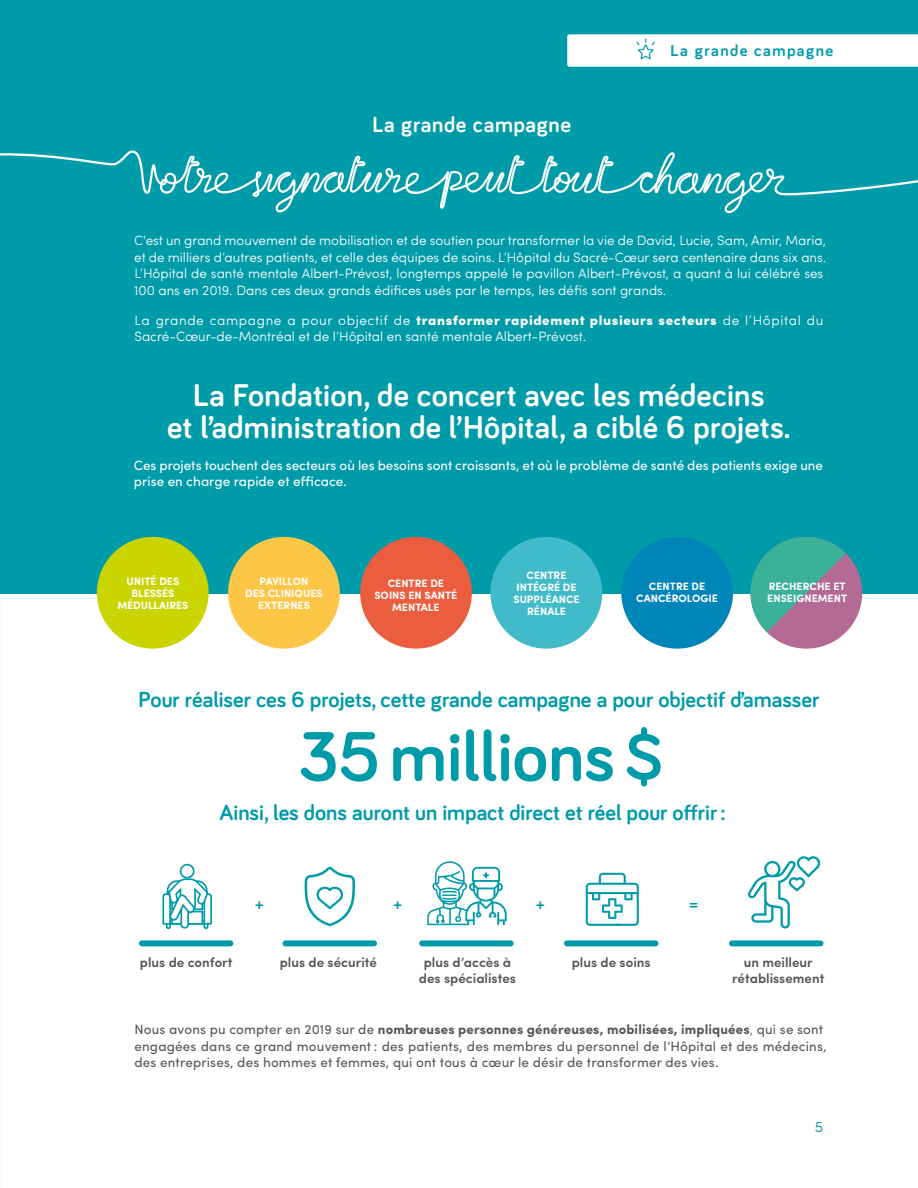
<style>
.page{position:relative;width:918px;height:1188px;background:#fff}
.page>*{position:absolute;margin:0;border:0;box-sizing:border-box;transform-origin:0 0}
.t1{font:700 72px "Bariol";color:#009ba9}
.t2{font:700 32.4px/32.4px "Bariol";letter-spacing:.01em;color:#fff;text-align:center}
.t3{font:700 22.5px "Bariol";color:#009ba9}
.t4{font:700 22.5px "Bariol";letter-spacing:.03em;color:#fff}
.t5{font:700 17.4px "Bariol";color:#009ba9}
.t6{font:700 16.5px "Bariol";letter-spacing:.09em;color:#009ba9}
.t7{font:300 15px "Sofia Pro";color:#009ba9}
.t8{font:300 13.5px/16.5px "Sofia Pro";color:#fff}
.t9{font:13.5px/16.5px "Sofia Pro";letter-spacing:.01em;color:#575756}
.t10{font:13.5px/16.5px "Sofia Pro";color:#fff}
.t11{font:600 13.5px/16.5px "Sofia Pro";color:#575756;text-align:center}
.t12{font:700 10.65px/12px "Sofia Pro";color:#fff;text-align:center}
.s1{font-weight:900}
.s2{font-size:66px}
.s3{font-weight:700}
.s4{font-weight:300}
</style>
<div class="page">
<div style="left:0;top:0;width:918px;height:594px;background:#009ba9"></div>
<div style="left:97px;top:537px;width:112px;height:112px;background:#c9d400;border-radius:50%"></div>
<div style="left:228px;top:537px;width:112px;height:112px;background:#fdc646;border-radius:50%"></div>
<div style="left:360px;top:537px;width:112px;height:112px;background:#eb5d3f;border-radius:50%"></div>
<div style="left:490px;top:537px;width:112px;height:112px;background:#41bbc9;border-radius:50%"></div>
<div style="left:751px;top:537px;width:111px;height:112px;background:#b36a94;border-radius:50%"></div>
<svg style="left:750px;top:536px;width:96px;height:96px"></svg>
<div style="left:621px;top:537px;width:112px;height:112px;background:#0085b8;border-radius:50%"></div>
<svg style="left:0;top:150px;width:918px;height:63px"></svg>
<svg style="left:567px;top:34px;width:351px;height:33px;background:#f8fcfc"></svg>
<div style="left:180px;top:864px;width:15px;height:15px;border:2px solid #009ba9;border-radius:50%"></div>
<svg style="left:162px;top:878px;width:50px;height:52px"></svg>
<div style="left:142px;top:940px;width:88px;height:6px;background:#009ba9"></div>
<div style="left:286px;top:940px;width:88px;height:6px;background:#009ba9"></div>
<div style="left:422px;top:940px;width:89px;height:6px;background:#009ba9"></div>
<div style="left:567px;top:940px;width:89px;height:6px;background:#009ba9"></div>
<div style="left:732px;top:940px;width:88px;height:6px;background:#009ba9"></div>
<svg style="left:427px;top:861px;width:80px;height:65px"></svg>
<svg style="left:586px;top:873px;width:53px;height:53px"></svg>
<svg style="left:748px;top:856px;width:72px;height:73px"></svg>
<svg style="left:304px;top:867px;width:51px;height:59px"></svg>
<h3 class="t4" style="left:373px;top:109px;width:200px">La grande campagne</h3>
<p class="t6" style="left:671px;top:39px;width:164px">La grande campagne</p>
<p class="t8" style="left:134px;top:231px;width:694px">C'est un grand mouvement de mobilisation et de soutien pour transformer la vie de David, Lucie, Sam, Amir, Maria, et de milliers d’autres patients, et celle des équipes de soins. L’Hôpital du Sacré-Cœur sera centenaire dans six ans.<br>L’Hôpital de santé mentale Albert-Prévost, longtemps appelé le pavillon Albert-Prévost, a quant à lui célébré ses 100 ans en 2019. Dans ces deux grands édifices usés par le temps, les défis sont grands.</p>
<p class="t8" style="left:134px;top:311px;width:691px">La grande campagne a pour objectif de <span class="s1">transformer rapidement plusieurs secteurs</span> de l’Hôpital du<br>Sacré-Cœur-de-Montréal et de l’Hôpital en santé mentale Albert-Prévost.</p>
<h2 class="t2" style="left:167px;top:377px;width:625px">La Fondation, de concert avec les médecins<br>et l’administration de l’Hôpital, a ciblé 6 projets.</h2>
<p class="t10" style="left:134px;top:456px;width:691px">Ces projets touchent des secteurs où les besoins sont croissants, et où le problème de santé des patients exige une prise en charge rapide et efficace.</p>
<p class="t12" style="left:117px;top:575px;width:73px">UNITÉ DES<br>BLESSÉS<br>MÉDULLAIRES</p>
<p class="t12" style="left:245px;top:575px;width:79px">PAVILLON<br>DES CLINIQUES<br>EXTERNES</p>
<p class="t12" style="left:374px;top:576px;width:84px">CENTRE DE<br>SOINS EN SANTÉ<br>MENTALE</p>
<p class="t12" style="left:513px;top:569px;width:68px">CENTRE<br>INTÉGRÉ DE<br>SUPPLÉANCE<br>RÉNALE</p>
<p class="t12" style="left:767px;top:580px;width:81px;text-align:left">RECHERCHE ET<br>ENSEIGNEMENT</p>
<p class="t12" style="left:636px;top:580px;width:83px">CENTRE DE<br>CANCÉROLOGIE</p>
<h3 class="t3" style="left:139px;top:684px;width:682px">Pour réaliser ces 6 projets, cette grande campagne a pour objectif d’amasser</h3>
<h1 class="t1" style="left:299px;top:707px;width:366px">35 millions <span class="s2">$</span></h1>
<h3 class="t3" style="left:220px;top:797px;width:507px">Ainsi, les dons auront un impact direct et réel pour offrir :</h3>
<p class="t5" style="left:256px;top:891px;width:9px">+</p>
<p class="t5" style="left:394px;top:891px;width:9px">+</p>
<p class="t5" style="left:537px;top:891px;width:9px">+</p>
<p class="t5" style="left:690px;top:891px;width:9px">=</p>
<p class="t11" style="left:140px;top:953px;width:94px">plus de confort</p>
<p class="t11" style="left:419px;top:953px;width:99px">plus d’accès à des spécialistes</p>
<p class="t11" style="left:572px;top:953px;width:80px">plus de soins</p>
<p class="t11" style="left:732px;top:953px;width:94px">un meilleur rétablissement</p>
<p class="t11" style="left:280px;top:953px;width:99px">plus de sécurité</p>
<p class="t9" style="left:134px;top:1020px;width:694px">Nous avons pu compter en 2019 sur de <span class="s3">nombreuses personnes généreuses, mobilisées, impliquées</span><span class="s4">,</span> qui se sont engagées dans ce grand mouvement : des patients, des membres du personnel de l’Hôpital et des médecins, des entreprises, des hommes et femmes, qui ont tous à cœur le désir de transformer des vies.</p>
<p class="t7" style="left:815px;top:1116px;width:10px">5</p>
</div>
